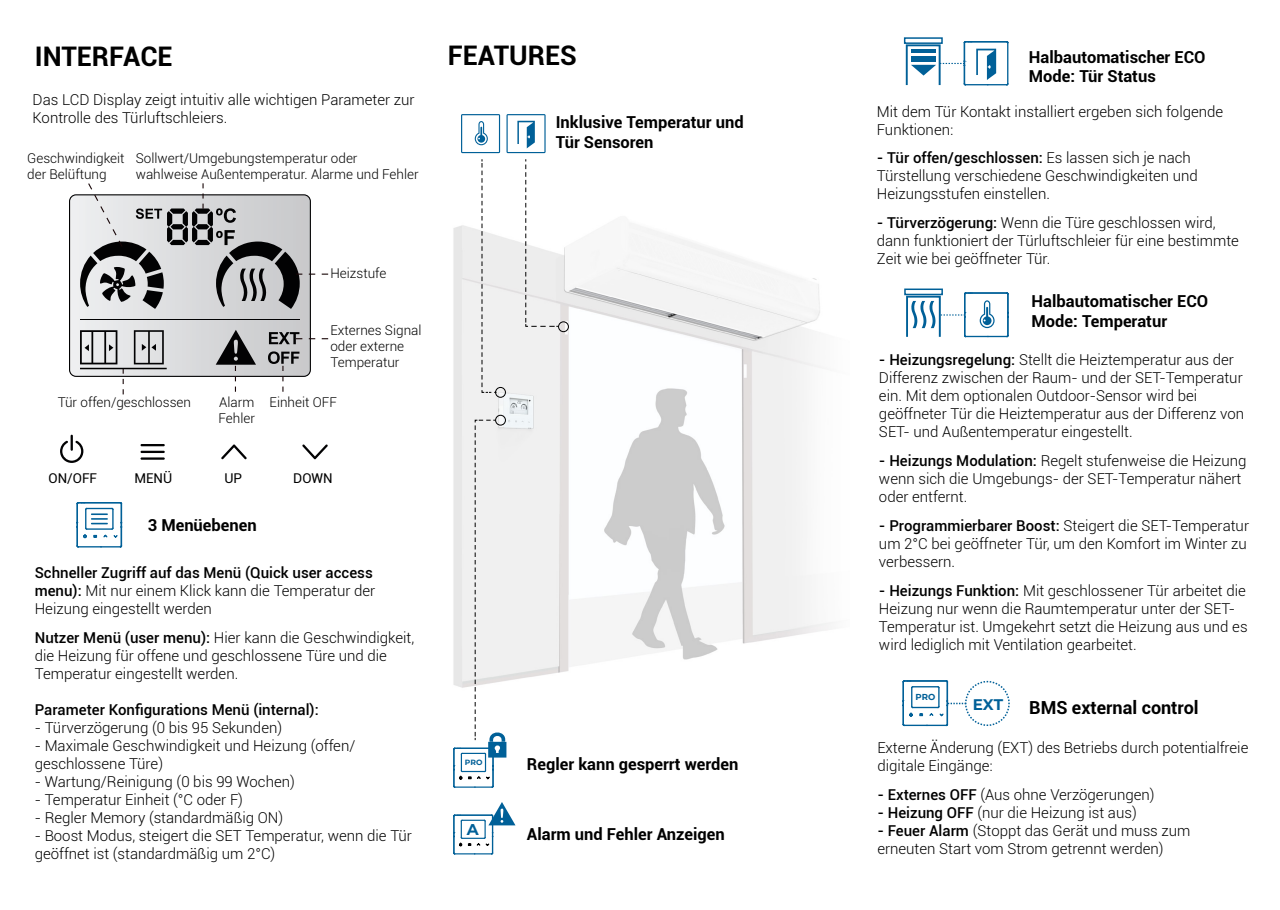
<style>
.page{position:relative;width:1280px;height:910px;background:#fff}
.page>*{position:absolute;margin:0;border:0;box-sizing:border-box;transform-origin:0 0}
.t1{font:700 27px "Roboto";color:#000}
.t2{font:700 18px "Roboto";color:#000}
.t3{font:700 16.5px/19.8px "Roboto";color:#000}
.t4{font:700 15.6px "Montserrat";color:#006098}
.t5{font:700 15.3px "Montserrat";color:#006098}
.t6{font:300 15px/18px "Roboto";color:#000}
.t7{font:500 15px "Roboto";color:#000}
.t8{font:300 13.5px/16.2px "Roboto";color:#000}
.t9{font:13.5px "Roboto";color:#000}
.t10{font:700 8.7px "Montserrat";color:#006098}
.t11{font:700 7.5px "Montserrat";color:#006098}
.s1{font-weight:500}
</style>
<div class="page">
<img style="left:569px;top:223px;width:264px;height:444px">
<svg style="left:904px;top:289px;width:39px;height:6px"></svg>
<svg style="left:906px;top:292px;width:102px;height:45px"></svg>
<svg style="left:904px;top:37px;width:39px;height:7px"></svg>
<svg style="left:906px;top:41px;width:102px;height:44px"></svg>
<svg style="left:903px;top:680px;width:107px;height:47px"></svg>
<svg style="left:77px;top:502px;width:45px;height:45px"></svg>
<svg style="left:453px;top:802px;width:62px;height:52px"></svg>
<hr style="left:141px;top:444px;width:24px;height:2px;background:#020203">
<svg style="left:60px;top:435px;width:23px;height:28px"></svg>
<hr style="left:141px;top:451px;width:24px;height:2px;background:#020203">
<hr style="left:141px;top:457px;width:24px;height:3px;background:#020203">
<svg style="left:302px;top:444px;width:26px;height:15px"></svg>
<svg style="left:221px;top:444px;width:26px;height:15px"></svg>
<img style="left:71px;top:196px;width:238px;height:179px">
<hr style="left:80px;top:319px;width:220px;height:1px;background:#020203">
<svg style="left:80px;top:330px;width:37px;height:34px"></svg>
<svg style="left:134px;top:330px;width:30px;height:34px"></svg>
<svg style="left:268px;top:351px;width:31px;height:41px"></svg>
<svg style="left:216px;top:330px;width:40px;height:62px"></svg>
<svg style="left:123px;top:369px;width:1px;height:25px"></svg>
<svg style="left:80px;top:183px;width:248px;height:126px;background:#b5b5b7"></svg>
<svg style="left:269px;top:332px;width:59px;height:12px"></svg>
<hr style="left:80px;top:368px;width:87px;height:1px;background:#000">
<svg style="left:461px;top:114px;width:39px;height:39px"></svg>
<svg style="left:506px;top:114px;width:40px;height:39px"></svg>
<svg style="left:453px;top:159px;width:116px;height:629px"></svg>
<h1 class="t1" style="left:35px;top:37px;width:139px">INTERFACE</h1>
<h1 class="t1" style="left:448px;top:36px;width:130px">FEATURES</h1>
<p class="t6" style="left:33px;top:90px;width:384px">Das LCD Display zeigt intuitiv alle wichtigen Parameter zur<br>Kontrolle des Türluftschleiers.</p>
<p class="t8" style="left:27px;top:149px;width:99px">Geschwindigkeit der Belüftung</p>
<p class="t8" style="left:136px;top:149px;width:284px">Sollwert/Umgebungstemperatur oder wahlweise Außentemperatur. Alarme und Fehler</p>
<p class="t8" style="left:330px;top:265px;width:57px">Heizstufe</p>
<p class="t8" style="left:330px;top:321px;width:93px">Externes Signal oder externe<br>Temperatur</p>
<p class="t8" style="left:58px;top:394px;width:135px">Tür offen/geschlossen</p>
<p class="t8" style="left:270px;top:394px;width:69px">Einheit OFF</p>
<p class="t8" style="left:219px;top:394px;width:38px">Alarm<br>Fehler</p>
<p class="t9" style="left:49px;top:469px;width:50px">ON/OFF</p>
<p class="t9" style="left:134px;top:469px;width:39px">MENÜ</p>
<p class="t9" style="left:224px;top:469px;width:19px">UP</p>
<p class="t9" style="left:293px;top:469px;width:41px">DOWN</p>
<p class="t3" style="left:148px;top:514px;width:110px">3 Menüebenen</p>
<p class="t6" style="left:35px;top:564px;width:342px"><span class="s1">Schneller Zugriff auf das Menü (Quick user access menu):</span> Mit nur einem Klick kann die Temperatur der<br>Heizung eingestellt werden</p>
<p class="t6" style="left:35px;top:628px;width:381px"><span class="s1">Nutzer Menü (user menu):</span> Hier kann die Geschwindigkeit, die Heizung für offene und geschlossene Türe und die<br>Temperatur eingestellt werden.</p>
<p class="t7" style="left:35px;top:699px;width:285px">Parameter Konfigurations Menü (internal):</p>
<p class="t6" style="left:35px;top:718px;width:249px">- Türverzögerung (0 bis 95 Sekunden)</p>
<p class="t6" style="left:35px;top:736px;width:322px">- Maximale Geschwindigkeit und Heizung (offen/ geschlossene Türe)</p>
<p class="t6" style="left:35px;top:772px;width:262px">- Wartung/Reinigung (0 bis 99 Wochen)</p>
<p class="t6" style="left:35px;top:790px;width:210px">- Temperatur Einheit (°C oder F)</p>
<p class="t6" style="left:35px;top:808px;width:250px">- Regler Memory (standardmäßig ON)</p>
<p class="t6" style="left:35px;top:826px;width:379px">- Boost Modus, steigert die SET Temperatur, wenn die Tür geöffnet ist (standardmäßig um 2°C)</p>
<p class="t3" style="left:556px;top:112px;width:189px">Inklusive Temperatur und<br>Tür Sensoren</p>
<p class="t11" style="left:465px;top:757px;width:19px">PRO</p>
<p class="t3" style="left:527px;top:753px;width:213px">Regler kann gesperrt werden</p>
<p class="t4" style="left:467px;top:818px;width:13px">A</p>
<p class="t3" style="left:527px;top:823px;width:199px">Alarm und Fehler Anzeigen</p>
<p class="t3" style="left:1029px;top:46px;width:178px">Halbautomatischer ECO<br>Mode: Tür Status</p>
<p class="t6" style="left:877px;top:102px;width:348px">Mit dem Tür Kontakt installiert ergeben sich folgende<br>Funktionen:</p>
<p class="t6" style="left:877px;top:149px;width:323px"><span class="s1">- Tür offen/geschlossen:</span> Es lassen sich je nach<br>Türstellung verschiedene Geschwindigkeiten und<br>Heizungsstufen einstellen.</p>
<p class="t6" style="left:877px;top:213px;width:364px"><span class="s1">- Türverzögerung:</span> Wenn die Türe geschlossen wird, dann funktioniert der Türluftschleier für eine bestimmte<br>Zeit wie bei geöffneter Tür.</p>
<p class="t3" style="left:1031px;top:290px;width:178px">Halbautomatischer ECO<br>Mode: Temperatur</p>
<p class="t6" style="left:879px;top:350px;width:367px"><span class="s1">- Heizungsregelung:</span> Stellt die Heiztemperatur aus der Differenz zwischen der Raum- und der SET-Temperatur ein. Mit dem optionalen Outdoor-Sensor wird bei geöffneter Tür die Heiztemperatur aus der Differenz von SET- und Außentemperatur eingestellt.</p>
<p class="t6" style="left:879px;top:451px;width:369px"><span class="s1">- Heizungs Modulation:</span> Regelt stufenweise die Heizung wenn sich die Umgebungs- der SET-Temperatur nähert oder entfernt.</p>
<p class="t6" style="left:879px;top:516px;width:372px"><span class="s1">- Programmierbarer Boost:</span> Steigert die SET-Temperatur um 2°C bei geöffneter Tür, um den Komfort im Winter zu verbessern.</p>
<p class="t6" style="left:879px;top:581px;width:370px"><span class="s1">- Heizungs Funktion:</span> Mit geschlossener Tür arbeitet die Heizung nur wenn die Raumtemperatur unter der SET-Temperatur ist. Umgekehrt setzt die Heizung aus und es wird lediglich mit Ventilation gearbeitet.</p>
<p class="t10" style="left:916px;top:691px;width:21px">PRO</p>
<p class="t5" style="left:973px;top:693px;width:32px">EXT</p>
<p class="t2" style="left:1029px;top:695px;width:171px">BMS external control</p>
<p class="t6" style="left:877px;top:738px;width:373px">Externe Änderung (EXT) des Betriebs durch potentialfreie digitale Eingänge:</p>
<p class="t6" style="left:877px;top:785px;width:279px"><span class="s1">- Externes OFF</span> (Aus ohne Verzögerungen)</p>
<p class="t6" style="left:877px;top:803px;width:261px"><span class="s1">- Heizung OFF</span> (nur die Heizung ist aus)</p>
<p class="t6" style="left:877px;top:821px;width:315px"><span class="s1">- Feuer Alarm</span> (Stoppt das Gerät und muss zum erneuten Start vom Strom getrennt werden)</p>
</div>
